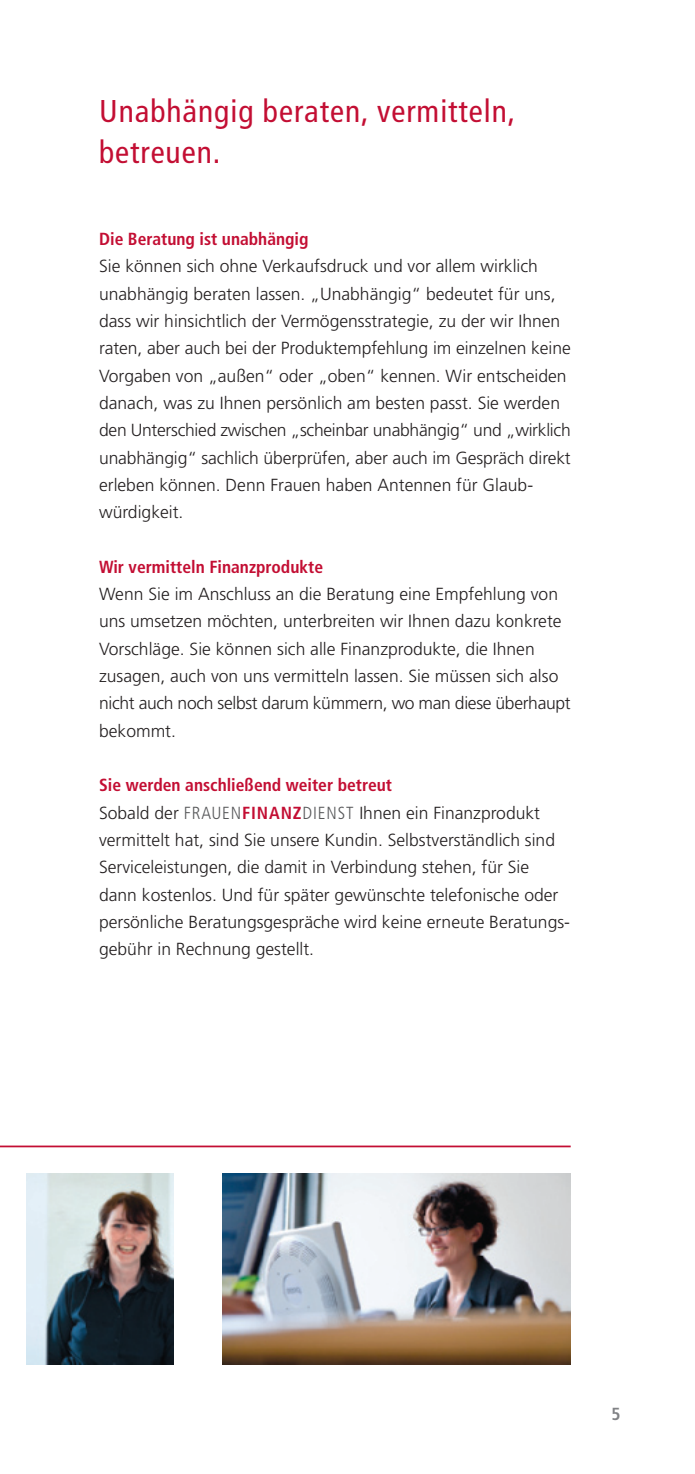
<style>
.page{position:relative;width:695px;height:1474px;background:#fff}
.page>*{position:absolute;margin:0;border:0;box-sizing:border-box;transform-origin:0 0}
.t1{font:condensed 31.5px/40.9px "Frutiger";letter-spacing:.03em;color:#c30e33}
.t2{font:300 17.5px/27.3px "Frutiger";color:#231f20}
.t3{font:700 condensed 17.5px "Frutiger";color:#c30e33}
.t4{font:700 condensed 17.5px "Frutiger";color:#808285}
.s1{font-weight:700;font-stretch:condensed;color:#c30e33}
.s2{font-stretch:condensed;color:#57585a}
</style>
<div class="page">
<img style="left:26px;top:1173px;width:147px;height:191px">
<img style="left:222px;top:1173px;width:348px;height:191px">
<hr style="left:0;top:1145px;width:570px;height:2px;background:#c30e33">
<h1 class="t1" style="left:99px;top:93px;width:418px">Unabhängig beraten, vermitteln, betreuen.</h1>
<p class="t3" style="left:99px;top:232px;width:211px">Die Beratung ist unabhängig</p>
<p class="t2" style="left:99px;top:254px;width:473px">Sie können sich ohne Verkaufsdruck und vor allem wirklich unabhängig beraten lassen. „Unabhängig“ bedeutet für uns, dass wir hinsichtlich der Vermögensstrategie, zu der wir Ihnen raten, aber auch bei der Produktempfehlung im einzelnen keine Vorgaben von „außen“ oder „oben“ kennen. Wir entscheiden danach, was zu Ihnen persönlich am besten passt. Sie werden den Unterschied zwischen „scheinbar unabhängig“ und „wirklich unabhängig“ sachlich überprüfen, aber auch im Gespräch direkt erleben können. Denn Frauen haben Antennen für Glaub&shy;würdigkeit.</p>
<p class="t3" style="left:99px;top:559px;width:225px">Wir vermitteln Finanzprodukte</p>
<p class="t2" style="left:99px;top:581px;width:473px">Wenn Sie im Anschluss an die Beratung eine Empfehlung von uns umsetzen möchten, unterbreiten wir Ihnen dazu konkrete Vorschläge. Sie können sich alle Finanzprodukte, die Ihnen zusagen, auch von uns vermitteln lassen. Sie müssen sich also nicht auch noch selbst darum kümmern, wo man diese überhaupt bekommt.</p>
<p class="t2" style="left:99px;top:773px;width:472px"><span class="s1">Sie werden anschließend weiter betreut<br></span>Sobald der <span class="s2">FRAUEN</span><span class="s1">FINANZ</span><span class="s2">DIENST</span> Ihnen ein Finanzprodukt vermittelt hat, sind Sie unsere Kundin. Selbstverständlich sind Serviceleistungen, die damit in Verbindung stehen, für Sie dann kostenlos. Und für später gewünschte telefonische oder persönliche Beratungsgespräche wird keine erneute Beratungs&shy;gebühr in Rechnung gestellt.</p>
<p class="t4" style="left:611px;top:1406px;width:11px">5</p>
</div>
